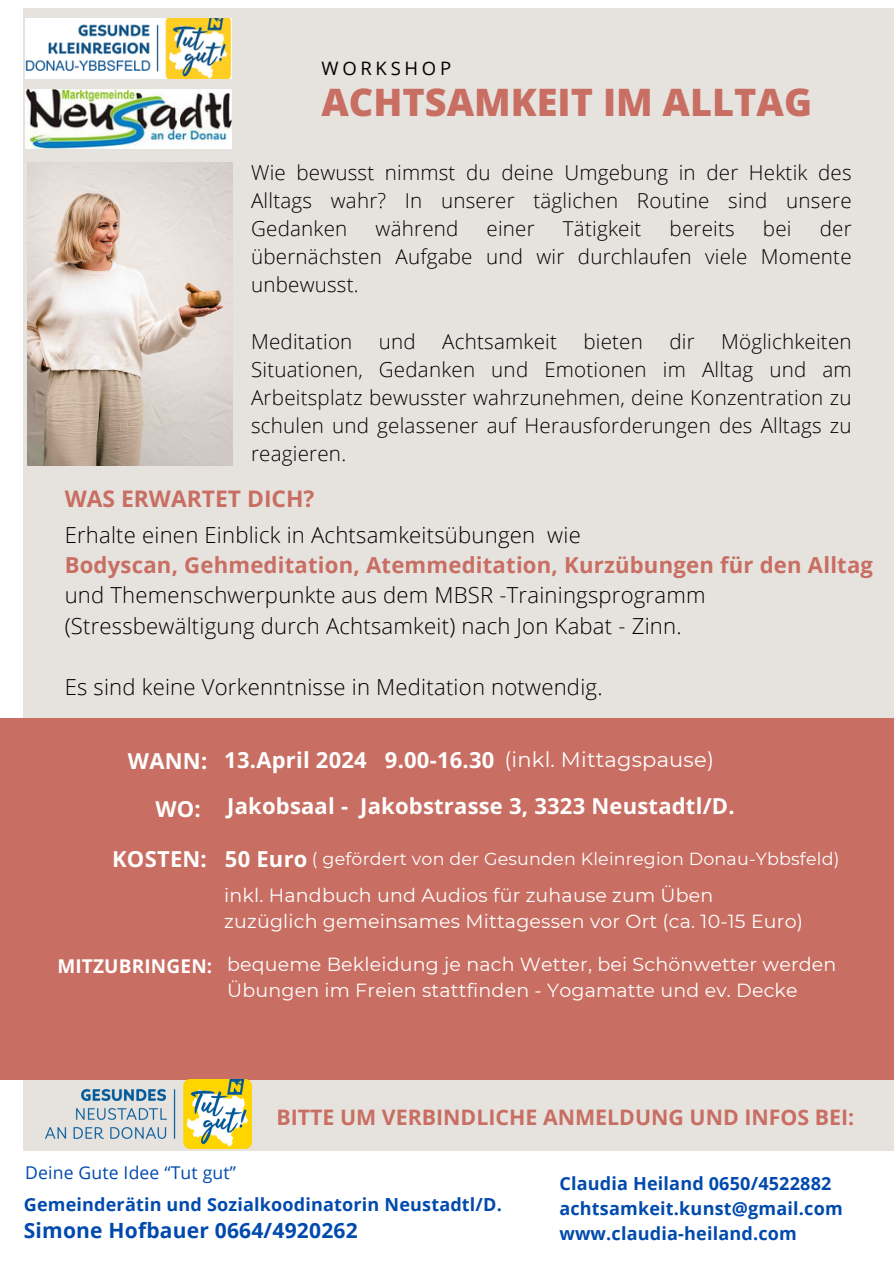
<style>
.page{position:relative;width:894px;height:1264px;background:#fff}
.page>*{position:absolute;margin:0;border:0;box-sizing:border-box;transform-origin:0 0}
.t1{font:800 37.8px "Open Sans";color:#c86e62}
.t2{font:700 22.8px "Open Sans";color:#c86e62}
.t3{font:300 22.05px/30.3px "Open Sans";letter-spacing:.01em;color:#000}
.t4{font:700 22.05px "Open Sans";letter-spacing:.01em;color:#fff}
.t5{font:700 21.3px "Open Sans";color:#c86e62}
.t6{font:700 21px "Open Sans";letter-spacing:.01em;color:#004aad}
.t7{font:300 20.55px/28.2px "Open Sans";letter-spacing:.01em;color:#000;text-align:justify}
.t8{font:19.05px/25.8px "Montserrat";letter-spacing:.01em;color:#fff}
.t9{font:700 19.05px "Open Sans";letter-spacing:.01em;color:#fff}
.t10{font:18.45px "Open Sans";letter-spacing:.2em;color:#000}
.t11{font:700 18px/24.8px "Open Sans";letter-spacing:.01em;color:#004aad}
.t12{font:17.55px "Montserrat";letter-spacing:.01em;color:#fff}
.t13{font:17.55px "Open Sans";letter-spacing:.01em;color:#004aad}
.s1{font-weight:700;color:#c86e62}
.s2{font-family:"Montserrat";font-weight:400;font-size:21px}
</style>
<div class="page">
<div style="left:24px;top:8px;width:869px;height:1143px;background:#e6e3df"></div>
<div style="left:0;top:717px;width:893px;height:362px;background:#c86e62"></div>
<img style="left:27px;top:163px;width:205px;height:302px">
<img style="left:25px;top:18px;width:206px;height:60px">
<img style="left:45px;top:1079px;width:206px;height:69px">
<img style="left:25px;top:89px;width:206px;height:60px">
<h2 class="t10" style="left:321px;top:55px;width:131px">WORKSHOP</h2>
<p class="t1" style="left:321px;top:75px;width:492px">ACHTSAMKEIT IM ALLTAG</p>
<h4 class="t7" style="left:251px;top:158px;width:602px">Wie bewusst nimmst du deine Umgebung in der Hektik des Alltags wahr? In unserer täglichen Routine sind unsere Gedanken</h4>
<h4 class="t7" style="left:251px;top:214px;width:602px;text-indent:568px">der übernächsten Aufgabe und wir durchlaufen viele Momente unbewusst.</h4>
<h4 class="t7" style="left:375px;top:214px;width:84px">während</h4>
<h4 class="t7" style="left:486px;top:214px;width:50px">einer</h4>
<h4 class="t7" style="left:562px;top:214px;width:80px">Tätigkeit</h4>
<h4 class="t7" style="left:669px;top:214px;width:67px">bereits</h4>
<h4 class="t7" style="left:762px;top:214px;width:30px">bei</h4>
<h4 class="t7" style="left:251px;top:326px;width:602px;text-indent:470px">Möglichkeiten Situationen, Gedanken und Emotionen im Alltag und am Arbeitsplatz bewusster wahrzunehmen, deine Konzentration zu schulen und gelassener auf Herausforderungen des Alltags zu reagieren.</h4>
<p class="t2" style="left:65px;top:482px;width:251px">WAS ERWARTET DICH?</p>
<h2 class="t3" style="left:65px;top:519px;width:809px">Erhalte einen Einblick in Achtsamkeitsübungen wie<br><span class="s1">Bodyscan, Gehmeditation, Atemmeditation, Kurzübungen für den Alltag </span>und Themenschwerpunkte aus dem MBSR -Trainingsprogramm (Stressbewältigung durch Achtsamkeit) nach Jon Kabat - Zinn.</h2>
<h4 class="t3" style="left:65px;top:670px;width:539px">Es sind keine Vorkenntnisse in Meditation notwendig.</h4>
<h4 class="t7" style="left:251px;top:326px;width:103px">Meditation</h4>
<h4 class="t7" style="left:379px;top:326px;width:38px">und</h4>
<h4 class="t7" style="left:442px;top:326px;width:116px">Achtsamkeit</h4>
<h4 class="t7" style="left:583px;top:326px;width:61px">bieten</h4>
<h4 class="t7" style="left:669px;top:326px;width:27px">dir</h4>
<p class="t4" style="left:128px;top:745px;width:81px">WANN:</p>
<p class="t4" style="left:155px;top:793px;width:47px">WO:</p>
<h1 class="t4" style="left:224px;top:744px;width:491px">13.April 2024 9.00-16.30 <span class="s2">(inkl. Mittagspause)</span></h1>
<p class="t4" style="left:227px;top:790px;width:509px">Jakobsaal - Jakobstrasse 3, 3323 Neustadtl/D.</p>
<p class="t4" style="left:112px;top:844px;width:197px">KOSTEN: 50 Euro</p>
<p class="t12" style="left:312px;top:848px;width:529px">( gefördert von der Gesunden Kleinregion Donau-Ybbsfeld)</p>
<p class="t8" style="left:224px;top:882px;width:490px">inkl. Handbuch und Audios für zuhause zum Üben</p>
<p class="t8" style="left:224px;top:908px;width:580px">zuzüglich gemeinsames Mittagessen vor Ort (ca. 10-15 Euro)</p>
<p class="t9" style="left:57px;top:952px;width:156px">MITZUBRINGEN:</p>
<p class="t8" style="left:227px;top:951px;width:610px">bequeme Bekleidung je nach Wetter, bei Schönwetter werden<br>Übungen im Freien stattfinden - Yogamatte und ev. Decke</p>
<p class="t5" style="left:276px;top:1102px;width:579px">BITTE UM VERBINDLICHE ANMELDUNG UND INFOS BEI:</p>
<p class="t13" style="left:25px;top:1159px;width:212px">Deine Gute Idee “Tut gut”</p>
<p class="t11" style="left:24px;top:1191px;width:479px">Gemeinderätin und Sozialkoodinatorin Neustadtl/D.</p>
<p class="t6" style="left:24px;top:1215px;width:335px">Simone Hofbauer 0664/4920262</p>
<p class="t11" style="left:559px;top:1170px;width:285px">Claudia Heiland 0650/4522882 achtsamkeit.kunst@gmail.com</p>
<p class="t11" style="left:559px;top:1220px;width:239px">www.claudia-heiland.com</p>
</div>
